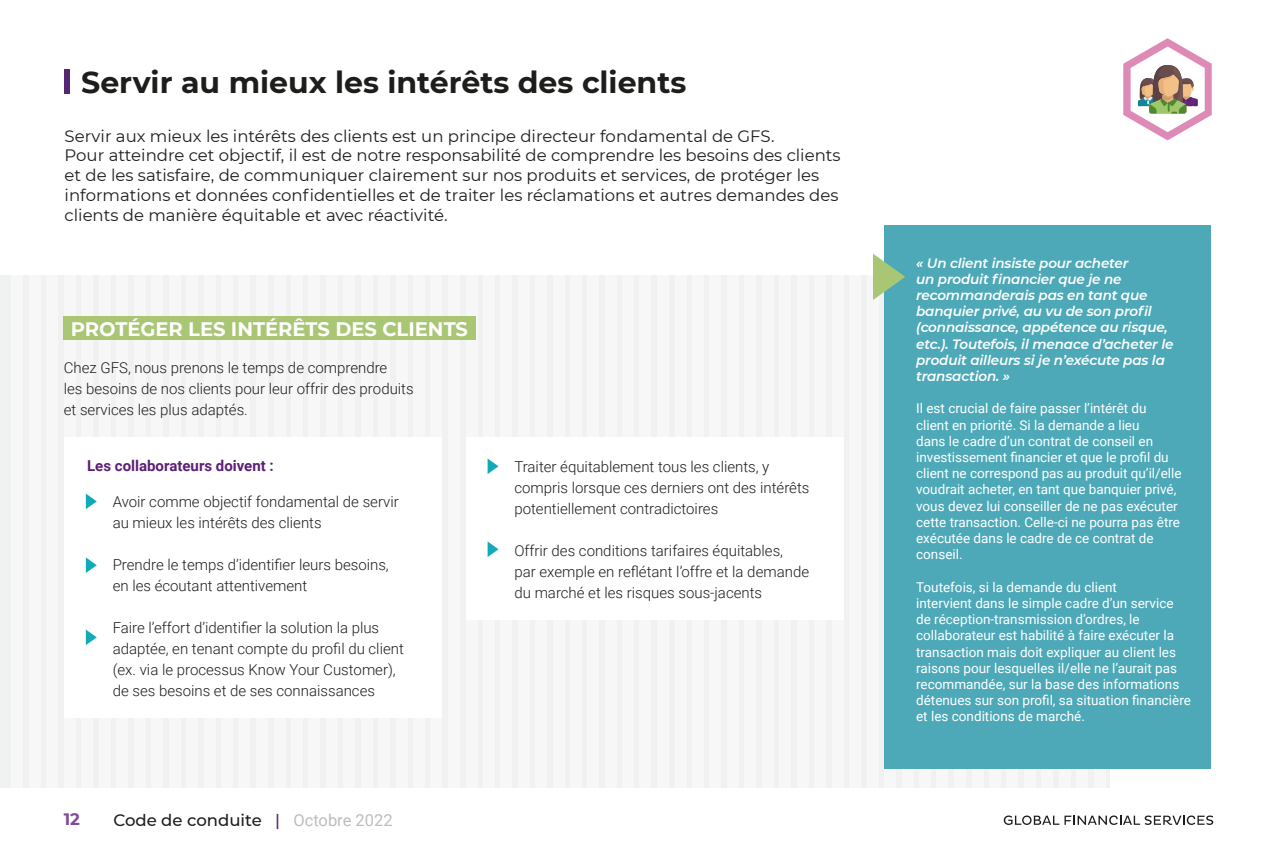
<style>
.page{position:relative;width:1276px;height:851px;background:#fff}
.page>*{position:absolute;margin:0;border:0;box-sizing:border-box;transform-origin:0 0}
.t1{font:700 30px "Montserrat";color:#1d1d1b}
.Titre_Col{font:700 19.5px "Montserrat";color:#fff}
.Intro_2{font:16.5px/19.8px "Montserrat";color:#1d1d1b}
.t2{font:500 16.5px "Montserrat";color:#1d1d1b}
.t3{font:700 16.5px "Montserrat";color:#814997}
.t4{font:300 15px/21px "Roboto";color:#1d1d1b}
.t5{font:700 15px "Roboto";color:#5c1f75}
.Titre_Col-2{font:13.5px/16.2px "Roboto";color:#fff}
.Titre_Col-3{font:italic 600 13.5px/16.2px "Montserrat";letter-spacing:-.01em;color:#fff}
.s1{color:#552772}
.s2{font-family:"Roboto";font-weight:400;color:#bdbdbc}
</style>
<div class="page">
<svg style="left:1003px;top:815px;width:210px;height:9px"></svg>
<div style="left:0;top:275px;width:1110px;height:512px;background:#f0f1f1"></div>
<div style="left:570px;top:275px;width:11px;height:512px;background:#f7f7f7"></div>
<div style="left:587px;top:275px;width:12px;height:512px;background:#f7f7f7"></div>
<div style="left:605px;top:275px;width:11px;height:512px;background:#f7f7f7"></div>
<div style="left:622px;top:275px;width:12px;height:512px;background:#f7f7f7"></div>
<div style="left:640px;top:275px;width:11px;height:512px;background:#f7f7f7"></div>
<div style="left:657px;top:275px;width:11px;height:512px;background:#f7f7f7"></div>
<div style="left:675px;top:275px;width:11px;height:512px;background:#f7f7f7"></div>
<div style="left:692px;top:275px;width:12px;height:512px;background:#f7f7f7"></div>
<div style="left:709px;top:275px;width:12px;height:512px;background:#f7f7f7"></div>
<div style="left:727px;top:275px;width:11px;height:512px;background:#f7f7f7"></div>
<div style="left:745px;top:275px;width:11px;height:512px;background:#f7f7f7"></div>
<div style="left:762px;top:275px;width:11px;height:512px;background:#f7f7f7"></div>
<div style="left:779px;top:275px;width:12px;height:512px;background:#f7f7f7"></div>
<div style="left:797px;top:275px;width:11px;height:512px;background:#f7f7f7"></div>
<div style="left:814px;top:275px;width:12px;height:512px;background:#f7f7f7"></div>
<div style="left:832px;top:275px;width:11px;height:512px;background:#f7f7f7"></div>
<div style="left:849px;top:275px;width:11px;height:512px;background:#f7f7f7"></div>
<div style="left:867px;top:275px;width:11px;height:512px;background:#f7f7f7"></div>
<div style="left:884px;top:275px;width:12px;height:512px;background:#f7f7f7"></div>
<div style="left:902px;top:275px;width:11px;height:512px;background:#f7f7f7"></div>
<div style="left:919px;top:275px;width:11px;height:512px;background:#f7f7f7"></div>
<div style="left:936px;top:275px;width:12px;height:512px;background:#f7f7f7"></div>
<div style="left:954px;top:275px;width:11px;height:512px;background:#f7f7f7"></div>
<div style="left:972px;top:275px;width:11px;height:512px;background:#f7f7f7"></div>
<div style="left:989px;top:275px;width:11px;height:512px;background:#f7f7f7"></div>
<div style="left:1006px;top:275px;width:12px;height:512px;background:#f7f7f7"></div>
<div style="left:1024px;top:275px;width:11px;height:512px;background:#f7f7f7"></div>
<div style="left:1041px;top:275px;width:12px;height:512px;background:#f7f7f7"></div>
<div style="left:1059px;top:275px;width:11px;height:512px;background:#f7f7f7"></div>
<div style="left:1076px;top:275px;width:11px;height:512px;background:#f7f7f7"></div>
<div style="left:1094px;top:275px;width:11px;height:512px;background:#f7f7f7"></div>
<div style="left:12px;top:275px;width:11px;height:512px;background:#f7f7f7"></div>
<div style="left:29px;top:275px;width:12px;height:512px;background:#f7f7f7"></div>
<div style="left:47px;top:275px;width:11px;height:512px;background:#f7f7f7"></div>
<div style="left:64px;top:275px;width:12px;height:512px;background:#f7f7f7"></div>
<div style="left:82px;top:275px;width:11px;height:512px;background:#f7f7f7"></div>
<div style="left:99px;top:275px;width:11px;height:512px;background:#f7f7f7"></div>
<div style="left:117px;top:275px;width:11px;height:512px;background:#f7f7f7"></div>
<div style="left:134px;top:275px;width:12px;height:512px;background:#f7f7f7"></div>
<div style="left:151px;top:275px;width:12px;height:512px;background:#f7f7f7"></div>
<div style="left:169px;top:275px;width:11px;height:512px;background:#f7f7f7"></div>
<div style="left:186px;top:275px;width:12px;height:512px;background:#f7f7f7"></div>
<div style="left:204px;top:275px;width:11px;height:512px;background:#f7f7f7"></div>
<div style="left:221px;top:275px;width:12px;height:512px;background:#f7f7f7"></div>
<div style="left:239px;top:275px;width:11px;height:512px;background:#f7f7f7"></div>
<div style="left:256px;top:275px;width:12px;height:512px;background:#f7f7f7"></div>
<div style="left:274px;top:275px;width:11px;height:512px;background:#f7f7f7"></div>
<div style="left:291px;top:275px;width:11px;height:512px;background:#f7f7f7"></div>
<div style="left:309px;top:275px;width:11px;height:512px;background:#f7f7f7"></div>
<div style="left:326px;top:275px;width:11px;height:512px;background:#f7f7f7"></div>
<div style="left:344px;top:275px;width:11px;height:512px;background:#f7f7f7"></div>
<div style="left:361px;top:275px;width:11px;height:512px;background:#f7f7f7"></div>
<div style="left:378px;top:275px;width:12px;height:512px;background:#f7f7f7"></div>
<div style="left:396px;top:275px;width:11px;height:512px;background:#f7f7f7"></div>
<div style="left:413px;top:275px;width:12px;height:512px;background:#f7f7f7"></div>
<div style="left:431px;top:275px;width:11px;height:512px;background:#f7f7f7"></div>
<div style="left:448px;top:275px;width:12px;height:512px;background:#f7f7f7"></div>
<div style="left:466px;top:275px;width:11px;height:512px;background:#f7f7f7"></div>
<div style="left:483px;top:275px;width:12px;height:512px;background:#f7f7f7"></div>
<div style="left:500px;top:275px;width:12px;height:512px;background:#f7f7f7"></div>
<div style="left:518px;top:275px;width:11px;height:512px;background:#f7f7f7"></div>
<div style="left:536px;top:275px;width:11px;height:512px;background:#f7f7f7"></div>
<div style="left:553px;top:275px;width:11px;height:512px;background:#f7f7f7"></div>
<div style="left:64px;top:316px;width:412px;height:24px;background:#a8c673"></div>
<div style="left:884px;top:225px;width:327px;height:543px;background:#4da9b8"></div>
<div style="left:64px;top:69px;width:6px;height:24px;background:#562771"></div>
<svg style="left:873px;top:253px;width:32px;height:47px"></svg>
<div style="left:64px;top:437px;width:378px;height:280px;background:#fff"></div>
<div style="left:466px;top:437px;width:377px;height:182px;background:#fff"></div>
<svg style="left:86px;top:629px;width:11px;height:16px"></svg>
<svg style="left:86px;top:557px;width:11px;height:16px"></svg>
<svg style="left:487px;top:541px;width:11px;height:16px"></svg>
<svg style="left:86px;top:493px;width:11px;height:16px"></svg>
<svg style="left:487px;top:458px;width:11px;height:16px"></svg>
<svg style="left:1123px;top:38px;width:88px;height:102px"></svg>
<p class="t1" style="left:81px;top:61px;width:606px">Servir au mieux les intérêts des clients</p>
<p class="Intro_2" style="left:65px;top:125px;width:777px">Servir aux mieux les intérêts des clients est un principe directeur fondamental de GFS.<br>Pour atteindre cet objectif, il est de notre responsabilité de comprendre les besoins des clients et de les satisfaire, de communiquer clairement sur nos produits et services, de protéger les informations et données confidentielles et de traiter les réclamations et autres demandes des clients de manière équitable et avec réactivité.</p>
<p class="Titre_Col" style="left:71px;top:315px;width:399px">PROTÉGER LES INTÉRÊTS DES CLIENTS</p>
<p class="t4" style="left:64px;top:356px;width:351px">Chez GFS, nous prenons le temps de comprendre<br>les besoins de nos clients pour leur offrir des produits et services les plus adaptés.</p>
<p class="t5" style="left:87px;top:455px;width:188px">Les collaborateurs doivent :</p>
<p class="t4" style="left:113px;top:490px;width:288px">Avoir comme objectif fondamental de servir au mieux les intérêts des clients</p>
<p class="t4" style="left:113px;top:553px;width:278px">Prendre le temps d’identifier leurs besoins, en les écoutant attentivement</p>
<p class="t4" style="left:113px;top:616px;width:293px">Faire l’effort d’identifier la solution la plus adaptée, en tenant compte du profil du client (ex. via le processus Know Your Customer), de ses besoins et de ses connaissances</p>
<p class="t3" style="left:64px;top:807px;width:18px">12</p>
<p class="t2" style="left:113px;top:808px;width:281px">Code de conduite <span class="s1">|</span> <span class="s2">Octobre 2022</span></p>
<p class="t4" style="left:514px;top:455px;width:296px">Traiter équitablement tous les clients, y compris lorsque ces derniers ont des intérêts potentiellement contradictoires</p>
<p class="t4" style="left:514px;top:539px;width:296px">Offrir des conditions tarifaires équitables,<br>par exemple en reflétant l’offre et la demande du marché et les risques sous-jacents</p>
<p class="Titre_Col-3" style="left:916px;top:254px;width:259px">« Un client insiste pour acheter<br>un produit financier que je ne recommanderais pas en tant que banquier privé, au vu de son profil (connaissance, appétence au risque, etc.). Toutefois, il menace d’acheter le produit ailleurs si je n’exécute pas la transaction. »</p>
<p class="Titre_Col-2" style="left:916px;top:400px;width:267px">Il est crucial de faire passer l’intérêt du client en priorité. Si la demande a lieu<br>dans le cadre d’un contrat de conseil en investissement financier et que le profil du client ne correspond pas au produit qu’il/elle voudrait acheter, en tant que banquier privé, vous devez lui conseiller de ne pas exécuter cette transaction. Celle-ci ne pourra pas être exécutée dans le cadre de ce contrat de conseil.</p>
<p class="Titre_Col-2" style="left:916px;top:578px;width:276px">Toutefois, si la demande du client<br>intervient dans le simple cadre d’un service de réception-transmission d’ordres, le collaborateur est habilité à faire exécuter la transaction mais doit expliquer au client les raisons pour lesquelles il/elle ne l’aurait pas recommandée, sur la base des informations détenues sur son profil, sa situation financière et les conditions de marché.</p>
</div>
